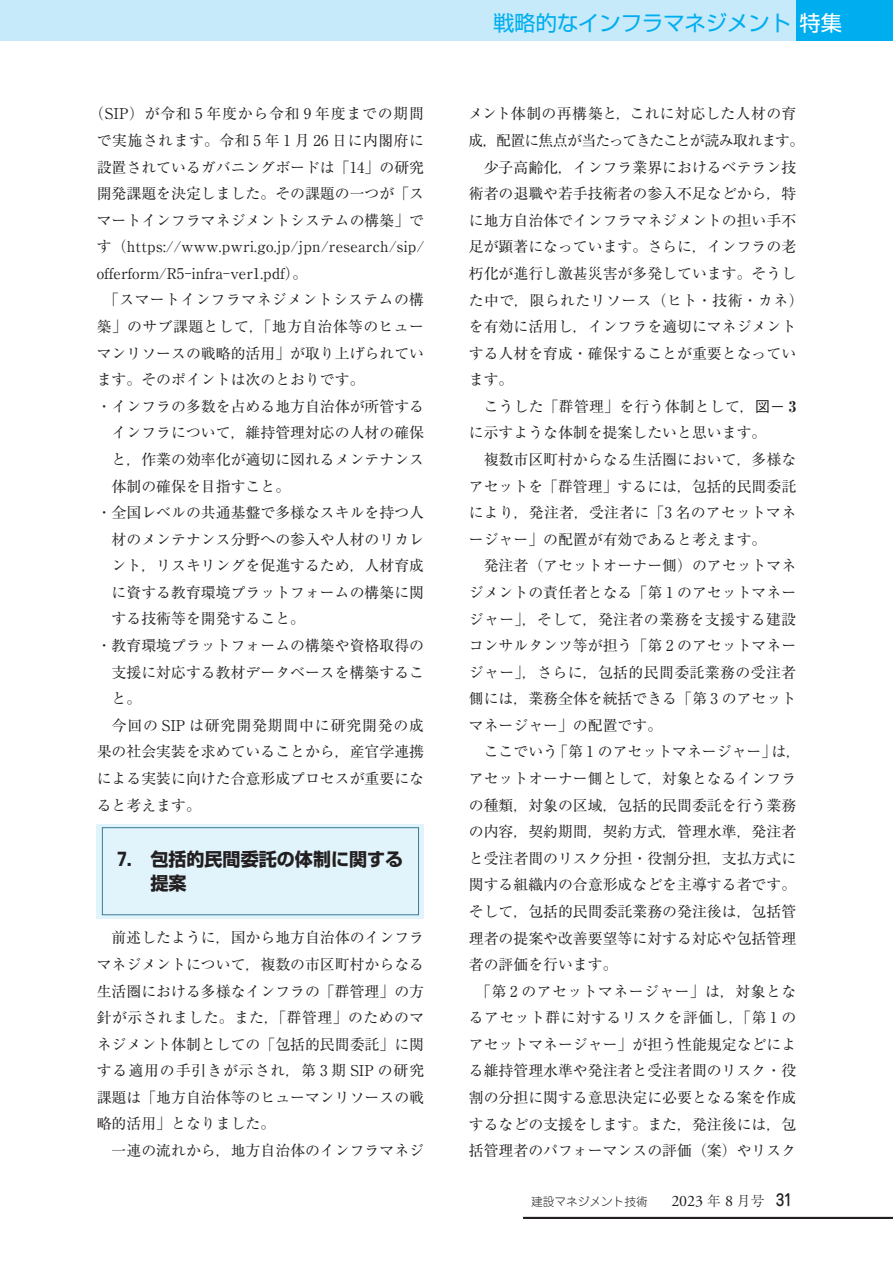
<style>
.page{position:relative;width:893px;height:1263px;background:#fff}
.page>*{position:absolute;margin:0;border:0;box-sizing:border-box;transform-origin:0 0}
.t1{font:21.3px "Shin Go Pr 6 N";color:#00aeef}
.大見出し_1__特集{font:700 18px/23.4px "Shin Go Pr 6 N";color:#231f20}
.本文_14Q{font:14.85px/26.5px "Ryumin Pr 6 N";color:#231f20;text-align:justify}
.本文_問答1{font:14.85px/26.5px "Ryumin Pr 6 N";color:#231f20;text-align:justify}
.本文_14Q-2{font:14.85px/26.5px "Ryumin Pr 6 N";letter-spacing:-.035em;color:#231f20}
.t2{font:300 11.7px "Jun 101 Pro";color:#231f20}
.s1{color:#fff}
.s2{font-family:"Gothic BBB Pr 6 N";font-weight:500}
.s3{font-weight:800}
.s4{font-family:"Adobe Garamond Pro";font-weight:400;font-size:15.9px}
.s5{font-family:"Ryumin Pr 6 N";font-size:13.8px}
.s6{font-family:"Jun 34 Pro";font-weight:500;font-size:15.9px}
</style>
<div class="page">
<div style="left:795px;top:0;width:98px;height:40px;background:#00aeef"></div>
<div style="left:0;top:0;width:795px;height:40px;background:#c6eafa"></div>
<div style="left:97px;top:824px;width:327px;height:94px;background:#e1f4fc"></div>
<div style="left:102px;top:827px;width:317px;height:88px;border:1px solid #3c7b93"></div>
<hr style="left:523px;top:1217px;width:370px;height:2px;background:#231f20">
<p class="本文_14Q" style="left:97px;top:100px;width:329px;text-indent:-7px">（SIP）が令和 5 年度から令和 9 年度までの期間で実施されます。令和 5 年 1 月 26 日に内閣府に設置されているガバニングボードは「14」の研究開発課題を決定しました。その課題の一つが「スマートインフラマネジメントシステムの構築」です（https://www.pwri.go.jp/jpn/research/sip/ offerform/R5-infra-ver1.pdf）。</p>
<p class="本文_14Q" style="left:97px;top:286px;width:329px;text-indent:7px">「スマートインフラマネジメントシステムの構築」のサブ課題として，「地方自治体等のヒューマンリソースの戦略的活用」が取り上げられています。そのポイントは次のとおりです。</p>
<p class="本文_問答1" style="left:112px;top:392px;width:314px;text-indent:-15px">・インフラの多数を占める地方自治体が所管するインフラについて，維持管理対応の人材の確保と，作業の効率化が適切に図れるメンテナンス体制の確保を目指すこと。</p>
<p class="本文_問答1" style="left:112px;top:498px;width:314px;text-indent:-15px">・全国レベルの共通基盤で多様なスキルを持つ人材のメンテナンス分野への参入や人材のリカレント，リスキリングを促進するため，人材育成に資する教育環境プラットフォームの構築に関する技術等を開発すること。</p>
<p class="本文_問答1" style="left:112px;top:631px;width:314px;text-indent:-15px">・教育環境プラットフォームの構築や資格取得の支援に対応する教材データベースを構築すること。</p>
<p class="本文_14Q" style="left:97px;top:711px;width:329px;text-indent:15px">今回の SIP は研究開発期間中に研究開発の成果の社会実装を求めていることから，産官学連携による実装に向けた合意形成プロセスが重要になると考えます。</p>
<p class="大見出し_1__特集" style="left:150px;top:847px;width:254px;text-indent:-33px">7.　包括的民間委託の体制に関する提案</p>
<p class="本文_14Q" style="left:97px;top:924px;width:329px;text-indent:15px">前述したように，国から地方自治体のインフラマネジメントについて，複数の市区町村からなる生活圏における多様なインフラの「群管理」の方針が示されました。また，「群管理」のためのマネジメント体制としての「包括的民間委託」に関する適用の手引きが示され，第 3 期 SIP の研究課題は「地方自治体等のヒューマンリソースの戦略的活用」となりました。</p>
<p class="本文_14Q" style="left:112px;top:1136px;width:314px">一連の流れから，地方自治体のインフラマネジ</p>
<h1 class="t1" style="left:493px;top:6px;width:350px">戦略的なインフラマネジメント<span class="s1">特集</span></h1>
<p class="本文_14Q-2" style="left:468px;top:100px;width:337px">メント体制の再構築と，これに対応した人材の育成，配置に焦点が当たってきたことが読み取れます。</p>
<p class="本文_14Q" style="left:469px;top:153px;width:336px;text-align:left;text-indent:15px">少子高齢化，インフラ業界におけるベテラン技術者の退職や若手技術者の参入不足などから，特に地方自治体でインフラマネジメントの担い手不足が顕著になっています。さらに，インフラの老朽化が進行し激甚災害が多発しています。そうした中で，限られたリソース（ヒト・技術・カネ）を有効に活用し，インフラを適切にマネジメントする人材を育成・確保することが重要となっています。</p>
<p class="本文_14Q" style="left:469px;top:392px;width:329px;text-indent:15px">こうした「群管理」を行う体制として，<span class="s2">図－</span> <span class="s3">3</span>に示すような体制を提案したいと思います。</p>
<p class="本文_14Q" style="left:469px;top:445px;width:329px;text-indent:15px">複数市区町村からなる生活圏において，多様なアセットを「群管理」するには，包括的民間委託により，発注者，受注者に「3 名のアセットマネージャー」の配置が有効であると考えます。</p>
<p class="本文_14Q" style="left:469px;top:552px;width:329px;text-indent:15px">発注者（アセットオーナー側）のアセットマネジメントの責任者となる「第 1 のアセットマネージャー」，そして，発注者の業務を支援する建設コンサルタンツ等が担う「第 2 のアセットマネージャー」，さらに，包括的民間委託業務の受注者側には，業務全体を統括できる「第 3 のアセットマネージャー」の配置です。</p>
<p class="本文_14Q" style="left:469px;top:738px;width:334px;text-align:left;text-indent:15px">ここでいう「第 1 のアセットマネージャー」は，アセットオーナー側として，対象となるインフラの種類，対象の区域，包括的民間委託を行う業務の内容，契約期間，契約方式，管理水準，発注者と受注者間のリスク分担・役割分担，支払方式に関する組織内の合意形成などを主導する者です。そして，包括的民間委託業務の発注後は，包括管理者の提案や改善要望等に対する対応や包括管理者の評価を行います。</p>
<p class="本文_14Q" style="left:469px;top:977px;width:329px;text-align:center">「第 2 のアセットマネージャー」は，対象となるアセット群に対するリスクを評価し，「第 1 のアセットマネージャー」が担う性能規定などによる維持管理水準や発注者と受注者間のリスク・役割の分担に関する意思決定に必要となる案を作成するなどの支援をします。また，発注後には，包括管理者のパフォーマンスの評価（案）やリスク</p>
<p class="t2" style="left:531px;top:1192px;width:262px">建設マネジメント技術　　<span class="s4">2023</span> <span class="s5">年</span> <span class="s4">8</span> <span class="s5">月号</span> <span class="s6">31</span></p>
</div>
